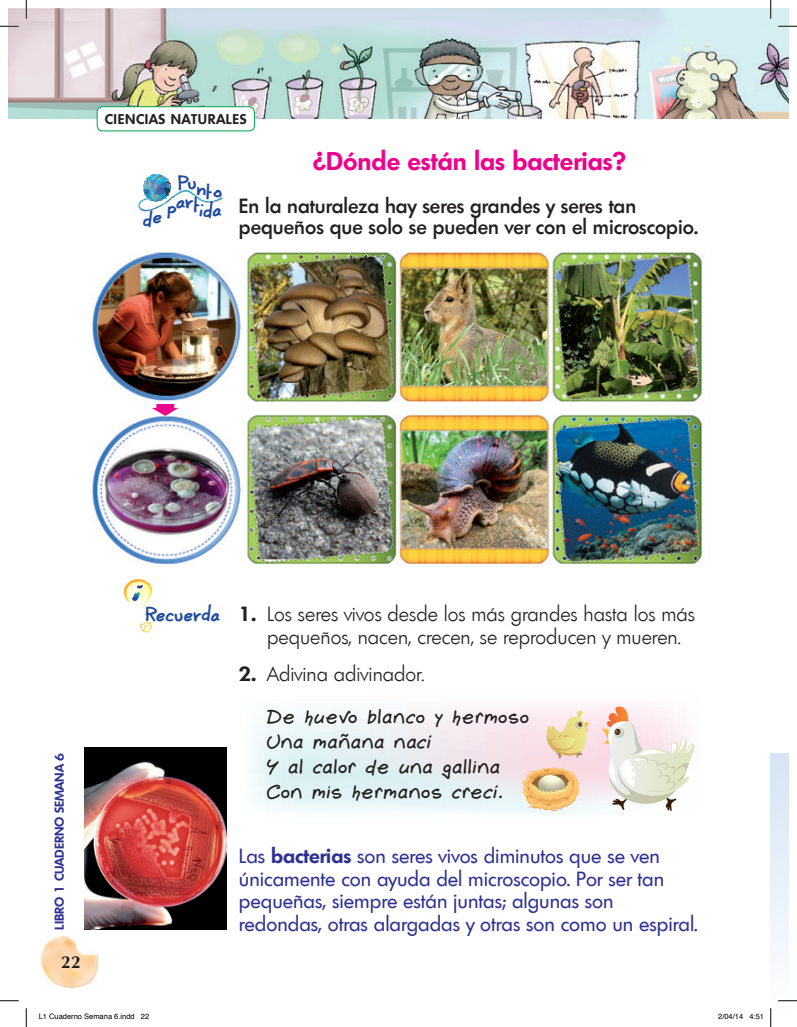
<style>
.page{position:relative;width:797px;height:1027px;background:#fff}
.page>*{position:absolute;margin:0;border:0;box-sizing:border-box;transform-origin:0 0}
.t1{font:600 25px "Limerick";color:#ed028c}
.t2{font:20px/22.5px "Limerick";color:#2e3092}
.t3{font:300 20px/22.5px "Limerick";color:#231f20}
.t4{font:500 20px/21.2px "Limerick";color:#231f20}
.t5{font:20px/25px "Gemelli";color:#231f20}
.t6{font:700 17.5px "Optima";color:#231f20}
.t7{font:15px "Coert Schrift Dik";color:#1d4a9f}
.t8{font:600 13.75px "Limerick";letter-spacing:.05em;color:#231f20}
.t9{font:600 12.5px "Limerick";color:#2e3092}
.t10{font:7.5px "Helvetica";color:#000}
.s1{font-weight:600}
</style>
<div class="page">
<img style="left:41px;top:936px;width:57px;height:51px">
<div style="left:770px;top:753px;width:18px;height:265px;background:linear-gradient(to bottom,#d4e5f5,#fefefe)"></div>
<img style="left:9px;top:9px;width:779px;height:109px">
<img style="left:92px;top:252px;width:613px;height:313px">
<svg style="left:250px;top:704px;width:384px;height:111px"></svg>
<svg style="left:602px;top:707px;width:93px;height:104px"></svg>
<svg style="left:520px;top:710px;width:69px;height:102px;background:#f0d6b8"></svg>
<img style="left:85px;top:748px;width:141px;height:182px">
<div style="left:97px;top:107px;width:157px;height:24px;background:#fff;border-radius:5px"></div>
<div style="left:97px;top:106px;width:158px;height:25px;border:1px solid #00a54f;border-radius:5px"></div>
<svg style="left:140px;top:621px;width:12px;height:12px"></svg>
<svg style="left:123px;top:579px;width:28px;height:31px"></svg>
<img style="left:138px;top:173px;width:85px;height:39px">
<svg style="left:0;top:25px;width:19px;height:2px"></svg>
<svg style="left:778px;top:25px;width:19px;height:2px"></svg>
<svg style="left:0;top:1000px;width:19px;height:1px"></svg>
<svg style="left:778px;top:1000px;width:19px;height:1px"></svg>
<svg style="left:25px;top:0;width:2px;height:19px"></svg>
<svg style="left:25px;top:1008px;width:2px;height:19px"></svg>
<svg style="left:770px;top:0;width:1px;height:19px"></svg>
<svg style="left:770px;top:1008px;width:1px;height:19px"></svg>
<svg style="left:152px;top:404px;width:27px;height:12px"></svg>
<p class="t8" style="left:105px;top:111px;width:143px">CIENCIAS NATURALES</p>
<p class="t7" style="left:178px;top:182px;width:46px">P nto</p>
<p class="t7" style="left:188px;top:175px;width:11px">u</p>
<p class="t7" style="left:168px;top:197px;width:20px">pa</p>
<p class="t7" style="left:194px;top:202px;width:30px">tda</p>
<p class="t7" style="left:186px;top:194px;width:10px">r</p>
<p class="t7" style="left:200px;top:202px;width:6px">i</p>
<p class="t7" style="left:143px;top:213px;width:11px">d</p>
<p class="t7" style="left:153px;top:209px;width:11px">e</p>
<p class="t1" style="left:313px;top:145px;width:314px">¿Dónde están las bacterias?</p>
<p class="t4" style="left:239px;top:195px;width:460px">En la naturaleza hay seres grandes y seres tan pequeños que solo se pueden ver con el microscopio.</p>
<p class="t9" style="left:51px;top:930px;width:179px;rotate:-90deg">LIBRO 1 CUADERNO SEMANA 6</p>
<p class="t6" style="left:61px;top:952px;width:21px">22</p>
<p class="t7" style="left:146px;top:607px;width:77px">Recuerda</p>
<p class="t3" style="left:267px;top:603px;width:429px;text-indent:-28px"><span class="s1">1.</span> Los seres vivos desde los más grandes hasta los más pequeños, nacen, crecen, se reproducen y mueren.</p>
<p class="t3" style="left:239px;top:662px;width:187px"><span class="s1">2.</span> Adivina adivinador.</p>
<p class="t5" style="left:267px;top:705px;width:265px">De huevo blanco y hermoso<br>Una mañana nací<br>Y al calor de una gallina<br>Con mis hermanos crecí.</p>
<p class="t2" style="left:239px;top:845px;width:460px">Las <span class="s1">bacterias</span> son seres vivos diminutos que se ven únicamente con ayuda del microscopio. Por ser tan pequeñas, siempre están juntas; algunas son redondas, otras alargadas y otras son como un espiral.</p>
<p class="t10" style="left:39px;top:1011px;width:112px">L1 Cuaderno Semana 6.indd 22</p>
<p class="t10" style="left:718px;top:1011px;width:47px">2/04/14 4:51</p>
</div>
